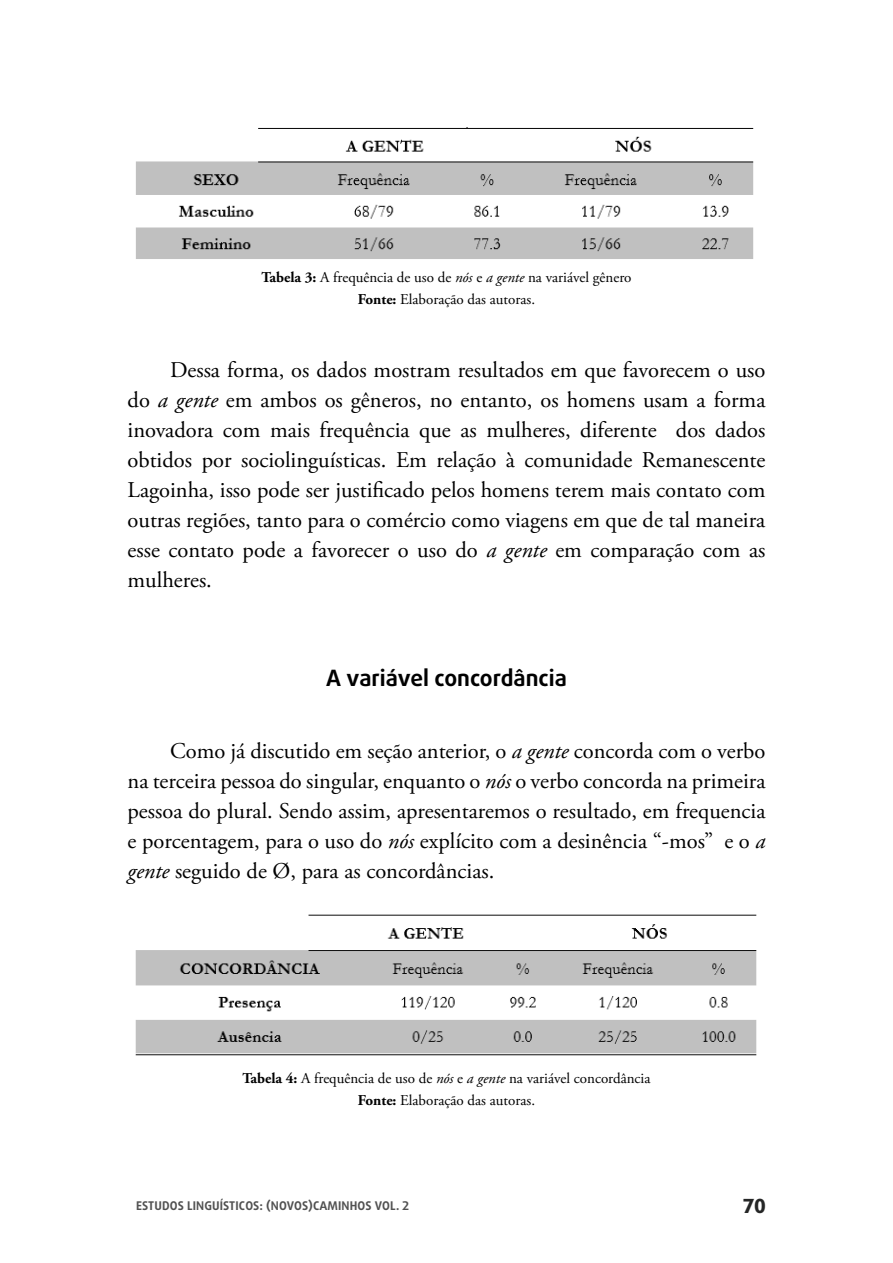
<style>
.page{position:relative;width:893px;height:1263px;background:#fff}
.page>*{position:absolute;margin:0;border:0;box-sizing:border-box;transform-origin:0 0}
.t1{font:22.5px/30px "Adobe Garamond Pro";color:#000;text-align:justify}
.t2{font:700 22.5px "Daxline Pro";color:#000}
.t3{font:800 19.5px "Daxline Pro";color:#252626}
.t4{font:15px/22.2px "Adobe Garamond Pro";color:#000;text-align:center}
.t5{font:700 12px "Daxline Pro";letter-spacing:.01em;color:#515151}
.s1{font-weight:700}
.s2{font-style:italic}
</style>
<div class="page">
<img style="left:136px;top:128px;width:618px;height:131px">
<img style="left:135px;top:914px;width:622px;height:142px">
<p class="t4" style="left:261px;top:266px;width:372px"><span class="s1">Tabela 3:</span> A frequência de uso de <span class="s2">nós</span> e <span class="s2">a gente</span> na variável gênero<br><span class="s1">Fonte:</span> Elaboração das autoras.</p>
<p class="t1" style="left:128px;top:355px;width:639px;text-indent:43px">Dessa forma, os dados mostram resultados em que favorecem o uso do <span class="s2">a gente</span> em ambos os gêneros, no entanto, os homens usam a forma inovadora com mais frequência que as mulheres, diferente dos dados obtidos por sociolinguísticas. Em relação à comunidade Remanescente Lagoinha, isso pode ser justificado pelos homens terem mais contato com outras regiões, tanto para o comércio como viagens em que de tal maneira esse contato pode a favorecer o uso do <span class="s2">a gente</span> em comparação com as mulheres.</p>
<p class="t2" style="left:326px;top:663px;width:242px">A variável concordância</p>
<p class="t1" style="left:128px;top:737px;width:639px;text-indent:43px">Como já discutido em seção anterior, o <span class="s2">a gente</span> concorda com o verbo na terceira pessoa do singular, enquanto o <span class="s2">nós</span> o verbo concorda na primeira pessoa do plural. Sendo assim, apresentaremos o resultado, em frequencia e porcentagem, para o uso do <span class="s2">nós</span> explícito com a desinência “-mos” e o <span class="s2">a gente</span> seguido de Ø, para as concordâncias.</p>
<p class="t4" style="left:242px;top:1068px;width:410px"><span class="s1">Tabela 4:</span> A frequência de uso de <span class="s2">nós</span> e <span class="s2">a gente</span> na variável concordância<br><span class="s1">Fonte:</span> Elaboração das autoras.</p>
<p class="t5" style="left:136px;top:1198px;width:275px">ESTUDOS LINGUÍSTICOS: (NOVOS)CAMINHOS VOL. 2</p>
<p class="t3" style="left:743px;top:1193px;width:24px">70</p>
</div>
